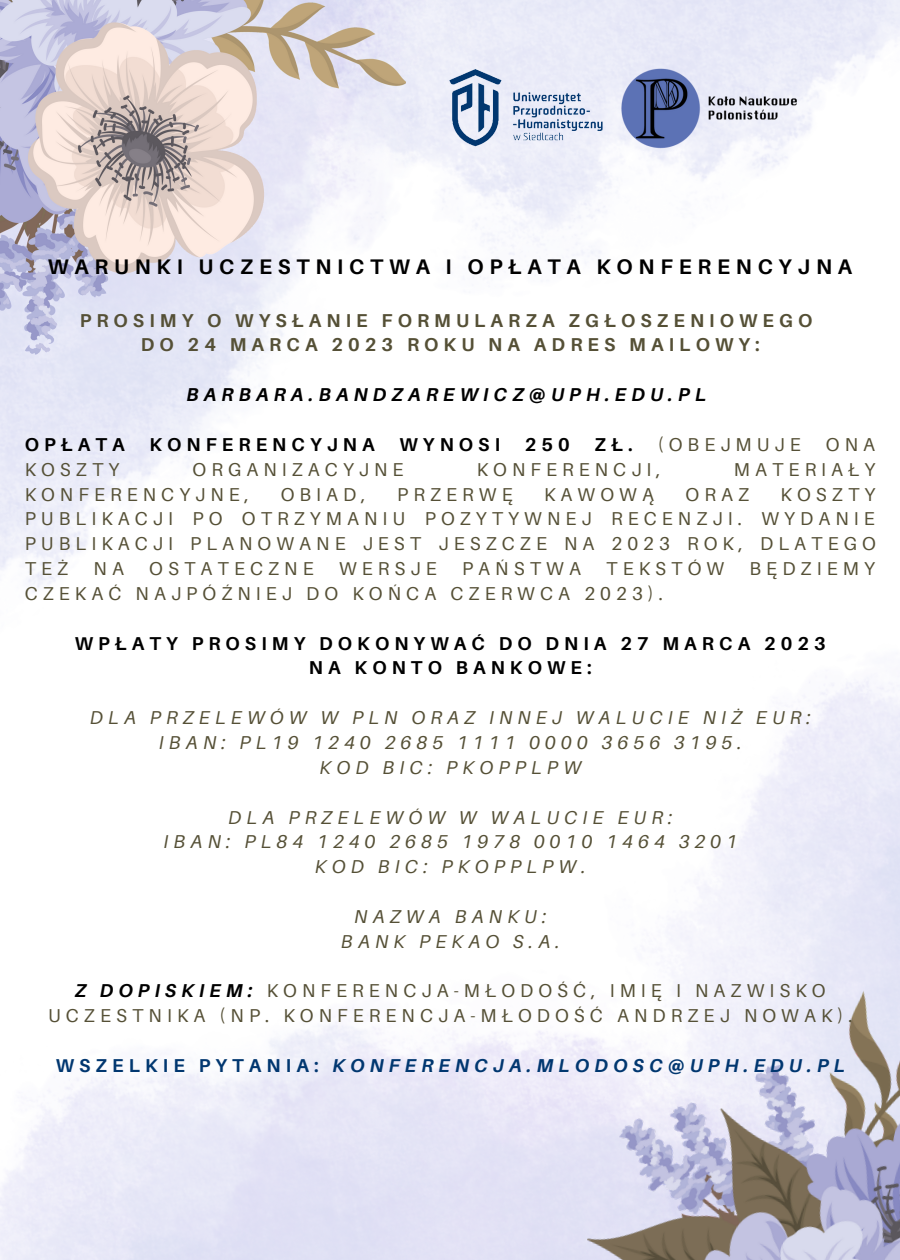
<style>
.page{position:relative;width:900px;height:1260px;background:#fff}
.page>*{position:absolute;margin:0;border:0;box-sizing:border-box;transform-origin:0 0}
.t1{font:700 21.25px "Aileron";letter-spacing:.275em;color:#000}
.t2{font:18.75px/24.8px "Aileron";letter-spacing:.275em;color:#555036;text-align:justify}
.t3{font:italic 18.75px/24.8px "Aileron";letter-spacing:.275em;color:#555036;text-align:center}
.t4{font:700 18.75px/24.8px "Aileron";letter-spacing:.275em;color:#000;text-align:center}
.t5{font:700 18.75px/24.8px "Aileron";letter-spacing:.275em;color:#555036;text-align:center}
.t6{font:italic 700 18.75px "Aileron";letter-spacing:.275em;color:#013770}
.t7{font:italic 700 18.75px "Aileron";letter-spacing:.275em;color:#000}
.s1{font-weight:700;color:#000}
.s2{font-weight:700;font-style:italic;color:#000}
.s3{font-style:normal}
</style>
<div class="page">
<img style="left:0;top:0;width:406px;height:357px">
<img style="left:514px;top:868px;width:386px;height:392px">
<img style="left:438px;top:65px;width:372px;height:86px">
<p class="t1" style="left:48px;top:253px;width:806px">WARUNKI UCZESTNICTWA I OPŁATA KONFERENCYJNA</p>
<p class="t5" style="left:80px;top:307px;width:734px">PROSIMY O WYSŁANIE FORMULARZA ZGŁOSZENIOWEGO<br>DO 24 MARCA 2023 ROKU NA ADRES MAILOWY:</p>
<p class="t7" style="left:186px;top:383px;width:521px">BARBARA.BANDZAREWICZ@UPH.EDU.PL</p>
<p class="t4" style="left:25px;top:432px;width:101px">OPŁATA</p>
<p class="t4" style="left:149px;top:432px;width:227px">KONFERENCYJNA</p>
<p class="t4" style="left:399px;top:432px;width:102px">WYNOSI</p>
<p class="t4" style="left:525px;top:432px;width:47px">250</p>
<p class="t2" style="left:595px;top:432px;width:208px"><span class="s1">ZŁ.</span> (OBEJMUJE</p>
<p class="t2" style="left:826px;top:432px;width:51px">ONA</p>
<p class="t2" style="left:25px;top:456px;width:96px">KOSZTY</p>
<p class="t2" style="left:193px;top:456px;width:212px">ORGANIZACYJNE</p>
<p class="t2" style="left:477px;top:456px;width:185px">KONFERENCJI,</p>
<p class="t2" style="left:734px;top:456px;width:143px">MATERIAŁY</p>
<p class="t2" style="left:25px;top:481px;width:226px">KONFERENCYJNE,</p>
<p class="t2" style="left:281px;top:481px;width:86px">OBIAD,</p>
<p class="t2" style="left:397px;top:481px;width:117px">PRZERWĘ</p>
<p class="t2" style="left:544px;top:481px;width:111px">KAWOWĄ</p>
<p class="t2" style="left:686px;top:481px;width:65px">ORAZ</p>
<p class="t2" style="left:25px;top:481px;width:853px;text-indent:756px">KOSZTY PUBLIKACJI PO OTRZYMANIU POZYTYWNEJ RECENZJI. WYDANIE PUBLIKACJI PLANOWANE JEST JESZCZE NA 2023 ROK, DLATEGO TEŻ</p>
<p class="t2" style="left:94px;top:556px;width:32px">N A</p>
<p class="t2" style="left:149px;top:556px;width:166px">OSTATECZNE</p>
<p class="t2" style="left:339px;top:556px;width:99px">WERSJE</p>
<p class="t2" style="left:462px;top:556px;width:120px">PAŃSTWA</p>
<p class="t2" style="left:606px;top:556px;width:119px">TEKSTÓW</p>
<p class="t2" style="left:750px;top:556px;width:127px">BĘDZIEMY</p>
<p class="t2" style="left:25px;top:581px;width:640px">CZEKAĆ NAJPÓŹNIEJ DO KOŃCA CZERWCA 2023).</p>
<p class="t4" style="left:75px;top:630px;width:753px">WPŁATY PROSIMY DOKONYWAĆ DO DNIA 27 MARCA 2023<br>NA KONTO BANKOWE:</p>
<p class="t3" style="left:90px;top:705px;width:723px">DLA PRZELEWÓW W PLN ORAZ INNEJ WALUCIE NIŻ EUR:<br>IBAN: PL19 1240 2685 1111 0000 3656 3195.<br>KOD BIC: PKOPPLPW</p>
<p class="t3" style="left:163px;top:804px;width:575px">DLA PRZELEWÓW W WALUCIE EUR:<br>IBAN: PL84 1240 2685 1978 0010 1464 3201<br>KOD BIC: PKOPPLPW.</p>
<p class="t3" style="left:341px;top:904px;width:220px">NAZWA BANKU:<br>BANK PEKAO S.A.</p>
<p class="t2" style="left:48px;top:978px;width:806px;text-align:center"><span class="s2">Z DOPISKIEM:</span> KONFERENCJA-MŁODOŚĆ, IMIĘ I NAZWISKO<br>UCZESTNIKA (NP. KONFERENCJA-MŁODOŚĆ ANDRZEJ NOWAK).</p>
<p class="t6" style="left:56px;top:1054px;width:791px"><span class="s3">WSZELKIE PYTANIA:</span> KONFERENCJA.MLODOSC@UPH.EDU.PL</p>
</div>
